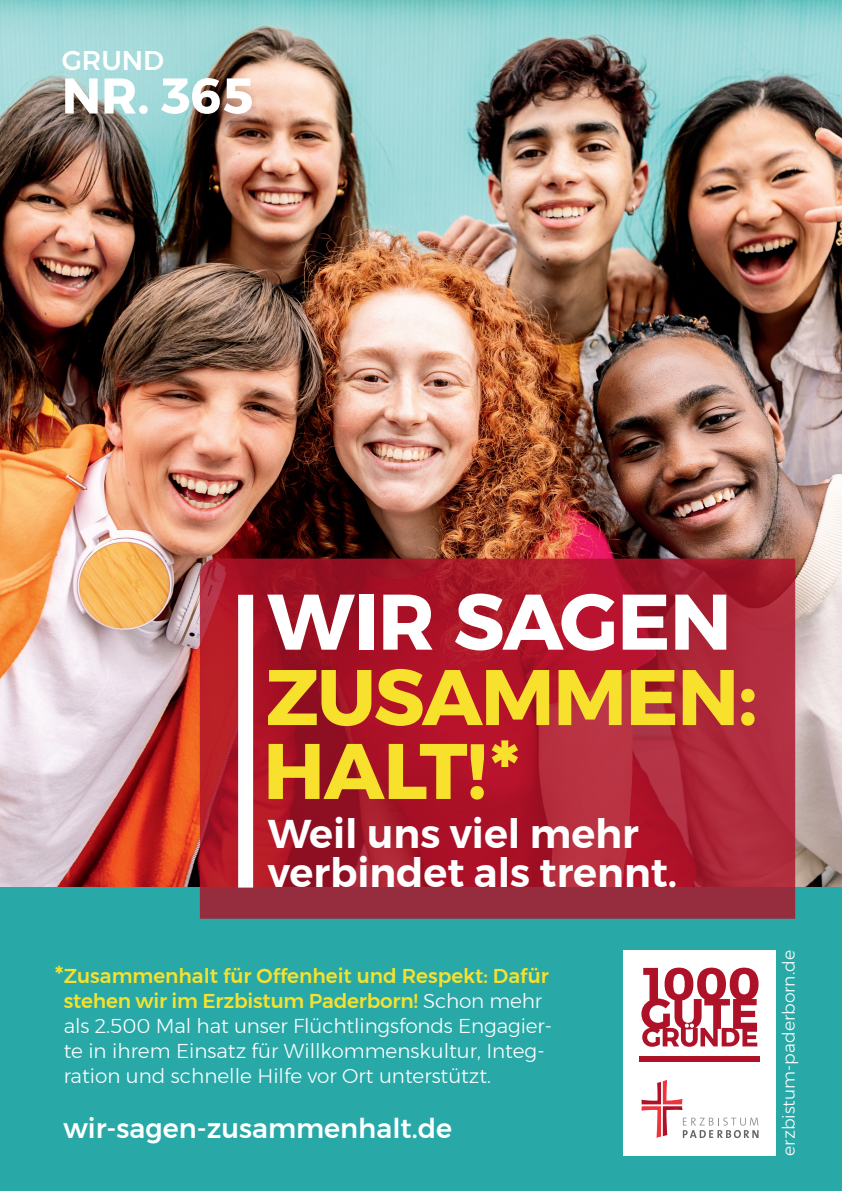
<style>
.page{position:relative;width:842px;height:1191px;background:#fff}
.page>*{position:absolute;margin:0;border:0;box-sizing:border-box;transform-origin:0 0}
.t1{font:700 78.5px/73.9px "Montserrat";letter-spacing:-.02em;color:#f8e12d}
.t2{font:700 78.5px "Montserrat";letter-spacing:-.01em;color:#fff}
.t3{font:700 50px "Montserrat";color:#fff}
.t4{font:600 40px/39px "Montserrat";color:#fff}
.t5{font:500 27px "Montserrat";color:#fff}
.t6{font:300 20px/25px "Montserrat";color:#fff}
.t7{font:300 17.2px "Montserrat";color:#fff}
.s1{font-weight:500;font-size:25px;color:#f8e12d}
.s2{font-weight:500;color:#f8e12d}
</style>
<div class="page">
<img style="left:0;top:0;width:842px;height:887px">
<div style="left:0;top:887px;width:842px;height:304px;background:#28a9a8"></div>
<div style="left:624px;top:950px;width:152px;height:205px;background:#fff"></div>
<svg style="left:641px;top:1080px;width:117px;height:58px"></svg>
<svg style="left:641px;top:967px;width:117px;height:79px"></svg>
<div style="left:640px;top:1055px;width:120px;height:6px;background:#ae1229"></div>
<svg style="left:203px;top:81px;width:55px;height:56px;background:#876152"></svg>
<svg style="left:200px;top:558px;width:595px;height:360px;background:#a81c2f"></svg>
<div style="left:238px;top:595px;width:15px;height:292px;background:#fff"></div>
<h3 class="t5" style="left:62px;top:39px;width:104px">GRUND</h3>
<h2 class="t3" style="left:62px;top:56px;width:193px">NR. 365</h2>
<h1 class="t2" style="left:267px;top:559px;width:466px">WIR SAGEN</h1>
<h1 class="t1" style="left:263px;top:660px;width:496px">ZUSAMMEN:<br>HALT!*</h1>
<h3 class="t4" style="left:268px;top:814px;width:411px">Weil uns viel mehr verbindet als trennt.</h3>
<p class="t6" style="left:64px;top:963px;width:490px;text-indent:-9px"><span class="s1">*</span><span class="s2">Zusammenhalt für Offenheit und Respekt: Dafür stehen wir im Erzbistum Paderborn!</span> Schon mehr als 2.500 Mal hat unser Flüchtlingsfonds Engagier&shy;te in ihrem Einsatz für Willkommenskultur, Integ&shy;ration und schnelle Hilfe vor Ort unterstützt.</p>
<h3 class="t5" style="left:63px;top:1107px;width:390px">wir-sagen-zusammenhalt.de</h3>
<p class="t7" style="left:776px;top:1155px;width:207px;rotate:-90deg">erzbistum-paderborn.de</p>
</div>
